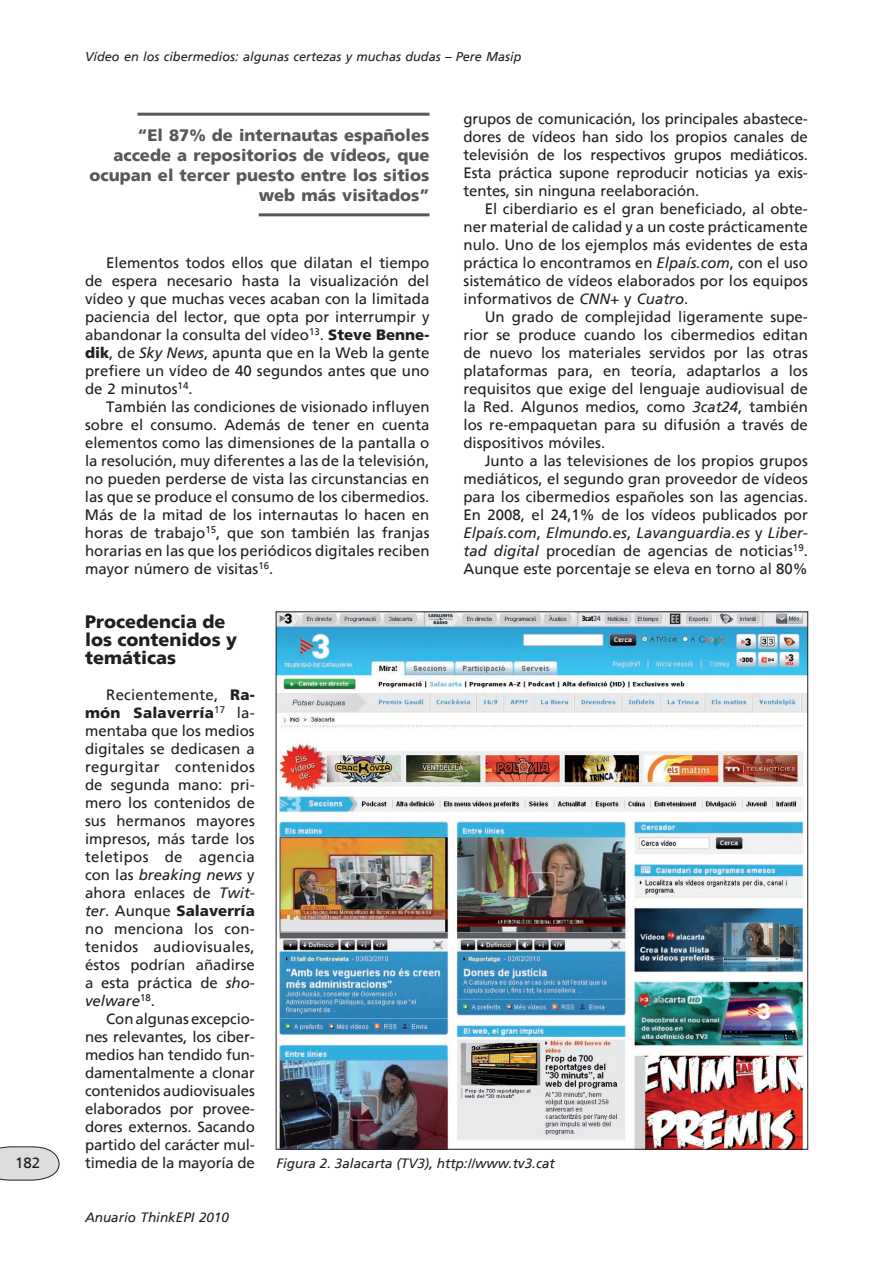
<style>
.page{position:relative;width:893px;height:1263px;background:#fff}
.page>*{position:absolute;margin:0;border:0;box-sizing:border-box;transform-origin:0 0}
.t1{font:18px/18px "Frutiger 75 Black A";color:#231f20}
.t2{font:16.5px/19.8px "Frutiger 75 Black A";color:#57585a;text-align:right}
.t3{font:15px/18px "Frutiger 55 Roman A";color:#231f20;text-align:justify}
.t4{font:15px "Frutiger 56 Italic A";color:#231f20}
.t5{font:15px "Frutiger 75 Black A";letter-spacing:.015em;color:#231f20}
.t6{font:13.5px "Frutiger 56 Italic A";color:#231f20}
.t7{font:12.75px "Frutiger 56 Italic A";color:#231f20}
.s1{font-family:"Frutiger 56 Italic A"}
.s2{font-family:"Frutiger 55 Roman A"}
.s3{font-family:"Frutiger 75 Black A"}
</style>
<div class="page">
<svg style="left:0;top:1146px;width:60px;height:35px;background:#d4d4d6"></svg>
<hr style="left:137px;top:113px;width:292px;height:3px;background:#57585a">
<hr style="left:259px;top:213px;width:170px;height:3px;background:#57585a">
<img style="left:278px;top:614px;width:528px;height:533px">
<p class="t3" style="left:15px;top:1154px;width:27px">182</p>
<p class="t7" style="left:85px;top:49px;width:438px">Vídeo en los cibermedios: algunas certezas y muchas dudas – Pere Masip</p>
<p class="t3" style="left:463px;top:110px;width:346px">grupos de comunicación, los principales abastece&shy;dores de vídeos han sido los propios canales de televisión de los respectivos grupos mediáticos.<br>Esta práctica supone reproducir noticias ya exis&shy;tentes, sin ninguna reelaboración.</p>
<p class="t3" style="left:463px;top:200px;width:346px;text-indent:21px">El ciberdiario es el gran beneficiado, al obte&shy;ner material de calidad y a un coste prácticamente nulo. Uno de los ejemplos más evidentes de esta práctica lo encontramos en <span class="s1">Elpaís.com</span>, con el uso sistemático de vídeos elaborados por los equipos informativos de <span class="s1">CNN+</span> y <span class="s1">Cuatro</span>.</p>
<p class="t3" style="left:463px;top:308px;width:346px;text-indent:21px">Un grado de complejidad ligeramente supe&shy;rior se produce cuando los cibermedios editan de nuevo los materiales servidos por las otras plataformas para, en teoría, adaptarlos a los requisitos que exige del lenguaje audiovisual de la Red. Algunos medios, como <span class="s1">3cat24</span>, también los re-empaquetan para su difusión a través de dispositivos móviles.</p>
<p class="t3" style="left:463px;top:452px;width:346px;text-indent:21px">Junto a las televisiones de los propios grupos mediáticos, el segundo gran proveedor de vídeos para los cibermedios españoles son las agencias.<br>En 2008, el 24,1% de los vídeos publicados por</p>
<p class="t4" style="left:463px;top:524px;width:346px">Elpaís.com<span class="s2">,</span> Elmundo.es<span class="s2">,</span> Lavanguardia.es <span class="s2">y</span> Liber-</p>
<p class="t3" style="left:463px;top:542px;width:346px"><span class="s1">tad digital</span> procedían de agencias de noticias<sup>19</sup>.<br>Aunque este porcentaje se eleva en torno al 80%</p>
<p class="t2" style="left:90px;top:125px;width:341px">“El 87% de internautas españoles accede a repositorios de vídeos, que ocupan el tercer puesto entre los sitios web más visitados”</p>
<p class="t3" style="left:85px;top:254px;width:346px;text-indent:21px">Elementos todos ellos que dilatan el tiempo de espera necesario hasta la visualización del vídeo y que muchas veces acaban con la limitada paciencia del lector, que opta por interrumpir y abandonar la consulta del vídeo<sup>13</sup>. <span class="s3">Steve Benne&shy;dik</span>, de <span class="s1">Sky News</span>, apunta que en la Web la gente prefiere un vídeo de 40 segundos antes que uno de 2 minutos<sup>14</sup>.</p>
<p class="t3" style="left:85px;top:398px;width:346px;text-indent:21px">También las condiciones de visionado influyen sobre el consumo. Además de tener en cuenta elementos como las dimensiones de la pantalla o la resolución, muy diferentes a las de la televisión, no pueden perderse de vista las circunstancias en las que se produce el consumo de los cibermedios.<br>Más de la mitad de los internautas lo hacen en horas de trabajo<sup>15</sup>, que son también las franjas horarias en las que los periódicos digitales reciben mayor número de visitas<sup>16</sup>.</p>
<p class="t1" style="left:85px;top:613px;width:154px">Procedencia de los contenidos y temáticas</p>
<p class="t3" style="left:106px;top:686px;width:150px">Recientemente, <span class="s3">Ra-</span></p>
<p class="t5" style="left:85px;top:704px;width:171px">món Salaverría<sup>17</sup> <span class="s2">la-</span></p>
<p class="t3" style="left:85px;top:722px;width:171px">mentaba que los medios digitales se dedicasen a regurgitar contenidos de segunda mano: pri&shy;mero los contenidos de sus hermanos mayores impresos, más tarde los teletipos de agencia</p>
<p class="t4" style="left:85px;top:866px;width:171px"><span class="s2">con las</span> breaking news <span class="s2">y</span></p>
<p class="t3" style="left:85px;top:884px;width:171px">ahora enlaces de <span class="s1">Twit-</span></p>
<p class="t5" style="left:85px;top:902px;width:171px"><span class="s1">ter</span><span class="s2">. Aunque</span> Salaverría</p>
<p class="t3" style="left:85px;top:920px;width:171px">no menciona los con&shy;tenidos audiovisuales, éstos podrían añadirse a esta práctica de <span class="s1">sho-</span></p>
<p class="t4" style="left:85px;top:992px;width:72px">velware<sup>18</sup><span class="s2">.</span></p>
<p class="t3" style="left:85px;top:1010px;width:171px;text-indent:21px">Conalgunas excepcio&shy;nes relevantes, los ciber&shy;medios han tendido fun&shy;damentalmente a clonar contenidos audiovisuales elaborados por provee&shy;dores externos. Sacando partido del carácter mul&shy;timedia de la mayoría de</p>
<p class="t6" style="left:276px;top:1156px;width:280px">Figura 2. 3alacarta (TV3), http://www.tv3.cat</p>
<p class="t6" style="left:85px;top:1210px;width:146px">Anuario ThinkEPI 2010</p>
</div>
